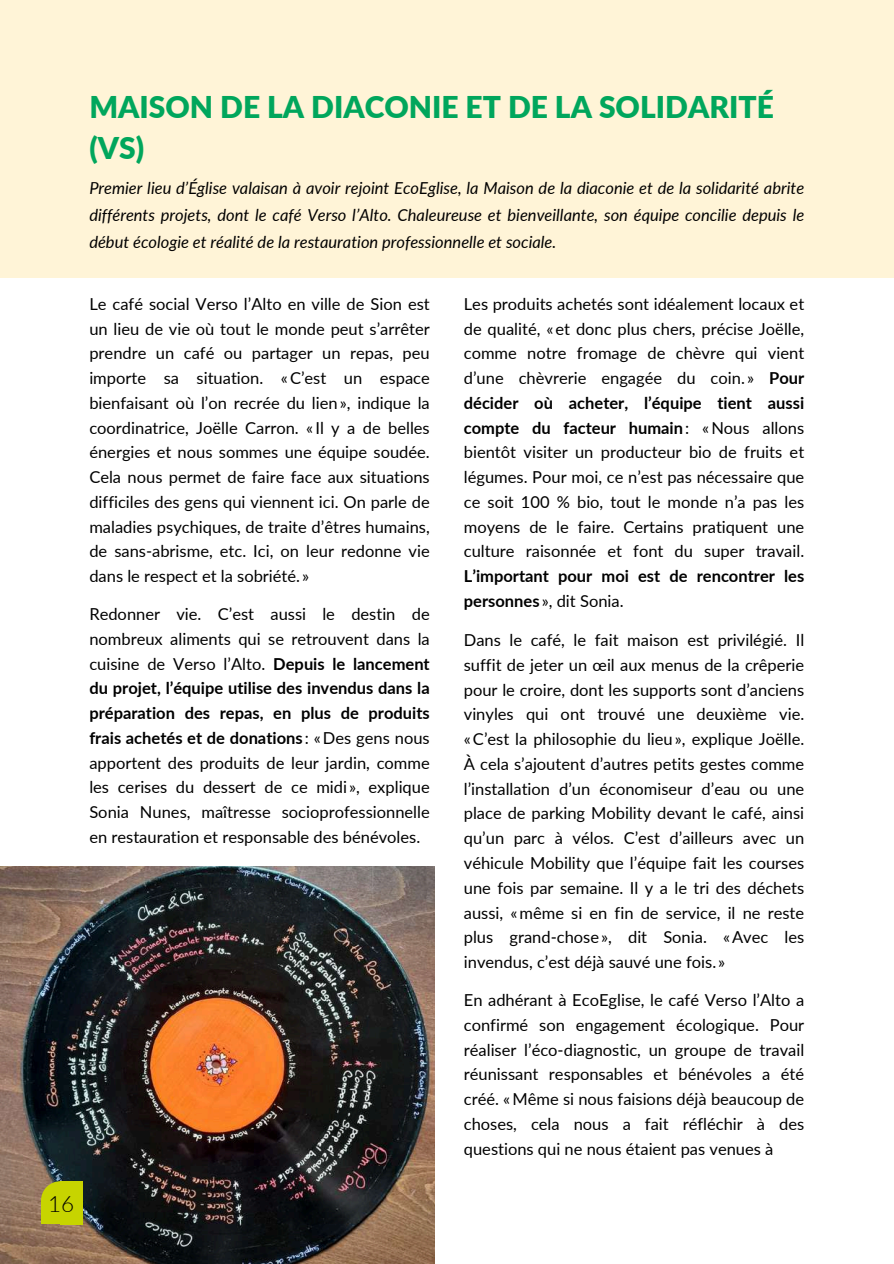
<style>
.page{position:relative;width:894px;height:1264px;background:#fff}
.page>*{position:absolute;margin:0;border:0;box-sizing:border-box;transform-origin:0 0}
.t1{font:900 30px/41.7px "Lato";color:#00a65c}
.t2{font:300 22.5px "Lato";color:#000}
.t3{font:16.5px/24.8px "Lato";color:#000;text-align:justify}
.t4{font:italic 16.5px/27px "Lato";color:#000;text-align:justify}
.t5{font:700 16.5px/24.8px "Lato";color:#000}
.s1{font-weight:700}
.s2{font-weight:400}
</style>
<div class="page">
<div style="left:0;top:0;width:893px;height:277px;background:#fff4d7"></div>
<img style="left:0;top:866px;width:434px;height:397px">
<svg style="left:41px;top:1181px;width:19px;height:18px"></svg>
<div style="left:60px;top:1181px;width:23px;height:43px;background:#c7d400"></div>
<div style="left:41px;top:1199px;width:20px;height:25px;background:#c7d400"></div>
<h1 class="t1" style="left:89px;top:85px;width:685px">MAISON DE LA DIACONIE ET DE LA SOLIDARITÉ (VS)</h1>
<p class="t4" style="left:89px;top:174px;width:716px">Premier lieu d’Église valaisan à avoir rejoint EcoEglise, la Maison de la diaconie et de la solidarité abrite différents projets, dont le café Verso l’Alto. Chaleureuse et bienveillante, son équipe concilie depuis le début écologie et réalité de la restauration professionnelle et sociale.</p>
<p class="t3" style="left:89px;top:291px;width:342px">Le café social Verso l’Alto en ville de Sion est un lieu de vie où tout le monde peut s’arrêter prendre un café ou partager un repas, peu importe sa situation. «C’est un espace bienfaisant où l’on recrée du lien», indique la coordinatrice, Joëlle Carron. « Il y a de belles énergies et nous sommes une équipe soudée.<br>Cela nous permet de faire face aux situations difficiles des gens qui viennent ici. On parle de maladies psychiques, de traite d’êtres humains, de sans-abrisme, etc. Ici, on leur redonne vie dans le respect et la sobriété. »</p>
<p class="t3" style="left:89px;top:601px;width:342px">Redonner vie. C’est aussi le destin de nombreux aliments qui se retrouvent dans la cuisine de Verso l’Alto. <span class="s1">Depuis le lancement du projet, l’équipe utilise des invendus dans la préparation des repas, en plus de produits frais achetés et de donations</span> : «Des gens nous apportent des produits de leur jardin, comme les cerises du dessert de ce midi », explique Sonia Nunes, maîtresse socioprofessionnelle en restauration et responsable des bénévoles.</p>
<h2 class="t2" style="left:48px;top:1189px;width:28px">16</h2>
<p class="t3" style="left:463px;top:291px;width:342px">Les produits achetés sont idéalement locaux et de qualité, «et donc plus chers, précise Joëlle, comme notre fromage de chèvre qui vient d’une chèvrerie engagée du coin. » <span class="s1">Pour décider où acheter, l’équipe tient aussi compte du facteur humain</span>: «Nous allons bientôt visiter un producteur bio de fruits et légumes. Pour moi, ce n’est pas nécessaire que ce soit 100 % bio, tout le monde n’a pas les moyens de le faire. Certains pratiquent une culture raisonnée et font du super travail.</p>
<p class="t5" style="left:463px;top:563px;width:342px">L’important pour moi est de rencontrer les personnes <span class="s2">», dit Sonia.</span></p>
<p class="t3" style="left:463px;top:627px;width:342px">Dans le café, le fait maison est privilégié. Il suffit de jeter un œil aux menus de la crêperie pour le croire, dont les supports sont d’anciens vinyles qui ont trouvé une deuxième vie. «C’est la philosophie du lieu», explique Joëlle.<br>À cela s’ajoutent d’autres petits gestes comme l’installation d’un économiseur d’eau ou une place de parking Mobility devant le café, ainsi qu’un parc à vélos. C’est d’ailleurs avec un véhicule Mobility que l’équipe fait les courses une fois par semaine. Il y a le tri des déchets aussi, «même si en fin de service, il ne reste plus grand-chose», dit Sonia. «Avec les invendus, c’est déjà sauvé une fois. »</p>
<p class="t3" style="left:463px;top:987px;width:342px">En adhérant à EcoEglise, le café Verso l’Alto a confirmé son engagement écologique. Pour réaliser l’éco-diagnostic, un groupe de travail réunissant responsables et bénévoles a été créé. «Même si nous faisions déjà beaucoup de choses, cela nous a fait réfléchir à des questions qui ne nous étaient pas venues à</p>
</div>
